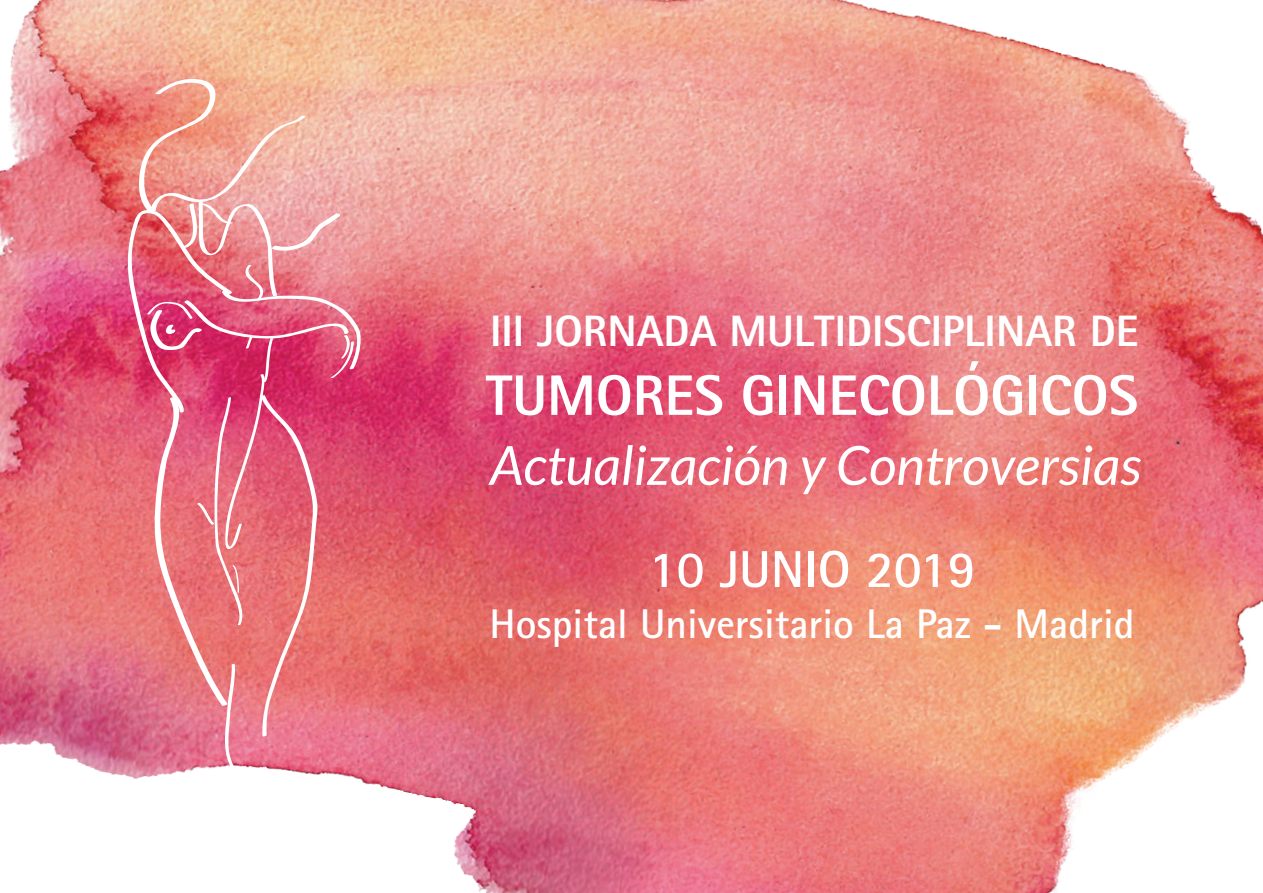
<style>
.page{position:relative;width:1263px;height:893px;background:#fff}
.page>*{position:absolute;margin:0;border:0;box-sizing:border-box;transform-origin:0 0}
.t1{font:800 57.15px "Rotis Sans Serif Std";color:#fff}
.t2{font:italic 54px "Lato";color:#fff}
.t3{font:700 51.9px "Rotis Sans Serif Std";color:#fff}
.t4{font:800 43.95px "Rotis Sans Serif Std";color:#fff}
.t5{font:700 41.55px "Rotis Sans Serif Std";color:#fff}
</style>
<div class="page">
<img style="left:0;top:0;width:1263px;height:893px">
<svg style="left:127px;top:76px;width:234px;height:693px;background:#e77a86"></svg>
<p class="t4" style="left:490px;top:303px;width:650px">III JORNADA MULTIDISCIPLINAR DE</p>
<h1 class="t1" style="left:486px;top:359px;width:654px">TUMORES GINECOLÓGICOS</h1>
<p class="t2" style="left:490px;top:435px;width:653px">Actualización y Controversias</p>
<p class="t3" style="left:649px;top:537px;width:328px">10 JUNIO 2019</p>
<p class="t5" style="left:490px;top:598px;width:646px">Hospital Universitario La Paz - Madrid</p>
</div>
